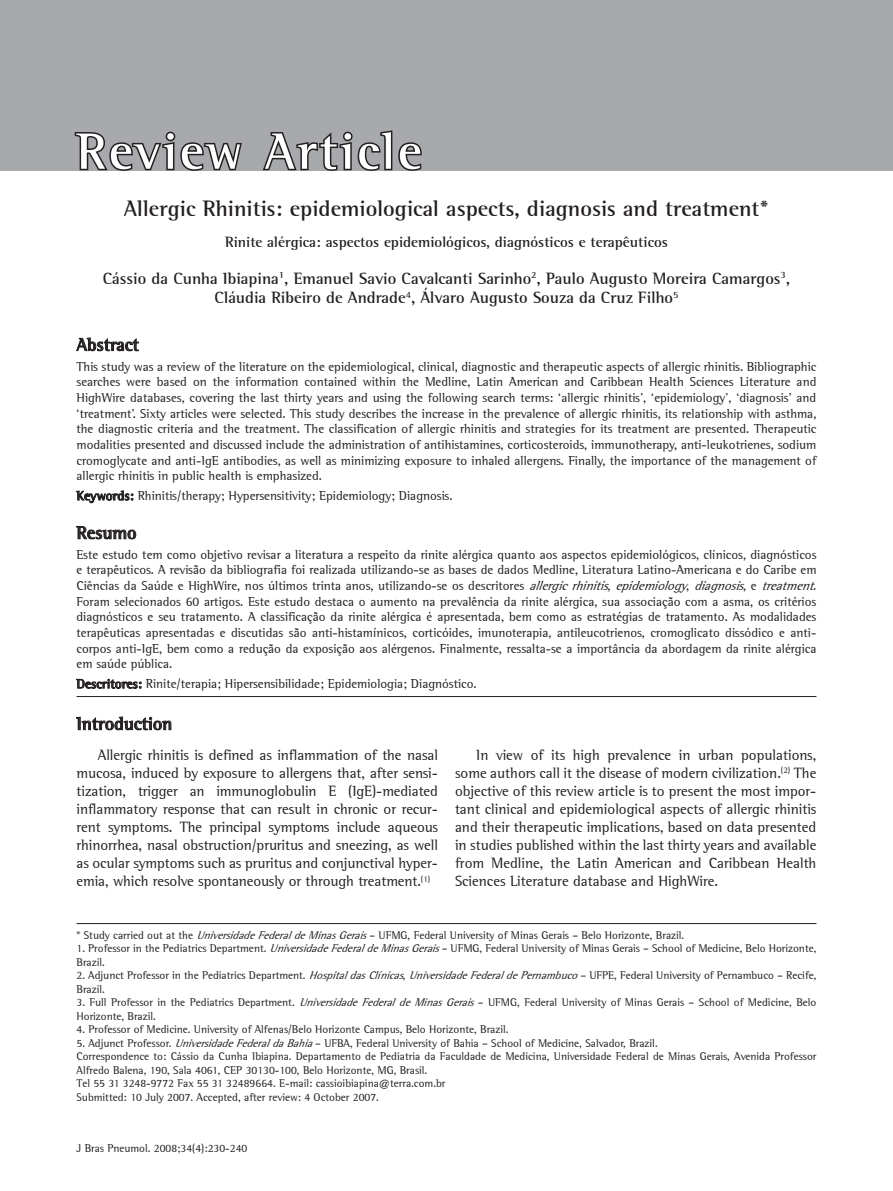
<style>
.page{position:relative;width:893px;height:1191px;background:#fff}
.page>*{position:absolute;margin:0;border:0;box-sizing:border-box;transform-origin:0 0}
.capítulo{font:700 51.75px "Libre Semi Serif S Si";letter-spacing:.05em;color:#fff}
.título___1o_idioma{font:700 22.5px "Libre Semi Serif S Si";color:#231f20}
.resumo___título{font:700 18px "Libre Semi Serif S Si";color:#231f20}
.sub_título___1o_níve{font:700 18px "Libre Semi Serif S Si";color:#231f20}
.autores{font:700 16.5px/19.8px "Libre Semi Serif S Si";color:#231f20;text-align:center}
.corpo{font:15px/18px "Libre Semi Serif S Si";letter-spacing:-.005em;color:#231f20;text-align:justify}
.título___2o_idioma{font:700 15px "Libre Semi Serif S Si";color:#231f20}
.resumo___2o_idioma{font:13.05px/15.6px "Libre Semi Serif S Si";color:#231f20;text-align:justify}
.resumo___1o_idioma{font:13.05px/15.6px "Libre Semi Serif S Si";color:#231f20}
.palavras-chave___1o{font:13.05px "Libre Semi Serif S Si";color:#231f20}
.palavras-chave___2o{font:13.05px "Libre Semi Serif S Si";color:#231f20}
.endereço{font:11.25px/13.5px "Libre Semi Serif S Si";color:#231f20}
.rodapé{font:11.25px "Libre Semi Serif S Si";color:#231f20}
.s1{font-weight:700}
.s2{font-style:italic}
</style>
<div class="page">
<div style="left:0;top:0;width:893px;height:170px;background:#a8a9ad"></div>
<svg style="left:73px;top:131px;width:171px;height:40px"></svg>
<svg style="left:261px;top:130px;width:162px;height:41px"></svg>
<hr style="left:77px;top:923px;width:739px;height:1px;background:#231f20">
<svg style="left:76px;top:337px;width:63px;height:14px"></svg>
<svg style="left:76px;top:491px;width:57px;height:12px"></svg>
<svg style="left:76px;top:526px;width:60px;height:13px"></svg>
<svg style="left:76px;top:679px;width:65px;height:9px"></svg>
<svg style="left:76px;top:716px;width:95px;height:14px"></svg>
<hr style="left:77px;top:696px;width:739px;height:1px;background:#231f20">
<p class="capítulo" style="left:77px;top:120px;width:347px">Review Article</p>
<p class="título___1o_idioma" style="left:124px;top:195px;width:647px">Allergic Rhinitis: epidemiological aspects, diagnosis and treatment*</p>
<p class="título___2o_idioma" style="left:225px;top:233px;width:444px">Rinite alérgica: aspectos epidemiológicos, diagnósticos e terapêuticos</p>
<p class="autores" style="left:103px;top:268px;width:689px">Cássio da Cunha Ibiapina<sup>1</sup>, Emanuel Savio Cavalcanti Sarinho<sup>2</sup>, Paulo Augusto Moreira Camargos<sup>3</sup>,<br>Cláudia Ribeiro de Andrade<sup>4</sup>, Álvaro Augusto Souza da Cruz Filho<sup>5</sup></p>
<p class="resumo___título" style="left:77px;top:333px;width:64px">Abstract</p>
<p class="resumo___2o_idioma" style="left:77px;top:358px;width:741px">This study was a review of the literature on the epidemiological, clinical, diagnostic and therapeutic aspects of allergic rhinitis. Bibliographic searches were based on the information contained within the Medline, Latin American and Caribbean Health Sciences Literature and HighWire databases, covering the last thirty years and using the following search terms: ‘allergic rhinitis’, ‘epidemiology’, ‘diagnosis’ and ‘treatment’. Sixty articles were selected. This study describes the increase in the prevalence of allergic rhinitis, its relationship with asthma, the diagnostic criteria and the treatment. The classification of allergic rhinitis and strategies for its treatment are presented. Therapeutic modalities presented and discussed include the administration of antihistamines, corticosteroids, immunotherapy, anti-leukotrienes, sodium cromoglycate and anti-IgE antibodies, as well as minimizing exposure to inhaled allergens. Finally, the importance of the management of allergic rhinitis in public health is emphasized.</p>
<p class="palavras-chave___2o" style="left:77px;top:488px;width:378px"><span class="s1">Keywords:</span> Rhinitis/therapy; Hypersensitivity; Epidemiology; Diagnosis.</p>
<p class="resumo___título" style="left:77px;top:522px;width:62px">Resumo</p>
<p class="resumo___1o_idioma" style="left:77px;top:546px;width:744px">Este estudo tem como objetivo revisar a literatura a respeito da rinite alérgica quanto aos aspectos epidemiológicos, clínicos, diagnósticos e terapêuticos. A revisão da bibliografia foi realizada utilizando-se as bases de dados Medline, Literatura Latino-Americana e do Caribe em Ciências da Saúde e HighWire, nos últimos trinta anos, utilizando-se os descritores <span class="s2">allergicrhinitis</span>, <span class="s2">epidemiology</span>, <span class="s2">diagnosis</span>, e <span class="s2">treatment</span>.<br>Foram selecionados 60 artigos. Este estudo destaca o aumento na prevalência da rinite alérgica, sua associação com a asma, os critérios diagnósticos e seu tratamento. A classificação da rinite alérgica é apresentada, bem como as estratégias de tratamento. As modalidades terapêuticas apresentadas e discutidas são anti-histamínicos, corticóides, imunoterapia, antileucotrienos, cromoglicato dissódico e anti&shy;corpos anti-IgE, bem como a redução da exposição aos alérgenos. Finalmente, ressalta-se a importância da abordagem da rinite alérgica em saúde pública.</p>
<p class="palavras-chave___1o" style="left:77px;top:676px;width:402px"><span class="s1">Descritores:</span> Rinite/terapia; Hipersensibilidade; Epidemiologia; Diagnóstico.</p>
<p class="sub_título___1o_níve" style="left:77px;top:712px;width:97px">Introduction</p>
<p class="corpo" style="left:77px;top:746px;width:363px;text-indent:21px">Allergic rhinitis is defined as inflammation of the nasal mucosa, induced by exposure to allergens that, after sensi&shy;tization, trigger an immunoglobulin E (IgE)-mediated inflammatory response that can result in chronic or recur&shy;rent symptoms. The principal symptoms include aqueous rhinorrhea, nasal obstruction/pruritus and sneezing, as well as ocular symptoms such as pruritus and conjunctival hyper&shy;emia, which resolve spontaneously or through treatment.<sup>(1)</sup></p>
<p class="corpo" style="left:455px;top:746px;width:363px;text-indent:21px">In view of its high prevalence in urban populations, some authors call it the disease of modern civilization.<sup>(2)</sup> The objective of this review article is to present the most impor&shy;tant clinical and epidemiological aspects of allergic rhinitis and their therapeutic implications, based on data presented in studies published within the last thirty years and available from Medline, the Latin American and Caribbean Health Sciences Literature database and HighWire.</p>
<p class="endereço" style="left:77px;top:928px;width:609px">* Study carried out at the <span class="s2">UniversidadeFederaldeMinasGerais</span>– UFMG, Federal University of Minas Gerais – Belo Horizonte, Brazil.</p>
<p class="endereço" style="left:77px;top:941px;width:741px">1. Professor in the Pediatrics Department. <span class="s2">UniversidadeFederaldeMinasGerais</span>– UFMG, Federal University of Minas Gerais – School of Medicine, Belo Horizonte,<br>Brazil.</p>
<p class="endereço" style="left:77px;top:968px;width:741px">2. Adjunct Professor in the Pediatrics Department. <span class="s2">HospitaldasClínicas</span>, <span class="s2">UniversidadeFederaldePernambuco</span>– UFPE, Federal University of Pernambuco – Recife,<br>Brazil.</p>
<p class="endereço" style="left:77px;top:995px;width:741px">3. Full Professor in the Pediatrics Department. <span class="s2">UniversidadeFederaldeMinasGerais</span>– UFMG, Federal University of Minas Gerais – School of Medicine, Belo<br>Horizonte, Brazil.</p>
<p class="endereço" style="left:77px;top:1022px;width:434px">4. Professor of Medicine. University of Alfenas/Belo Horizonte Campus, Belo Horizonte, Brazil.</p>
<p class="endereço" style="left:77px;top:1036px;width:583px">5. Adjunct Professor. <span class="s2">UniversidadeFederaldaBahia</span>– UFBA, Federal University of Bahia – School of Medicine, Salvador, Brazil.</p>
<p class="endereço" style="left:77px;top:1049px;width:741px">Correspondence to: Cássio da Cunha Ibiapina. Departamento de Pediatria da Faculdade de Medicina, Universidade Federal de Minas Gerais, Avenida Professor<br>Alfredo Balena, 190, Sala 4061, CEP 30130-100, Belo Horizonte, MG, Brasil.</p>
<p class="endereço" style="left:77px;top:1076px;width:370px">Tel 55 31 3248-9772 Fax 55 31 32489664. E-mail: cassioibiapina@terra.com.br</p>
<p class="endereço" style="left:77px;top:1090px;width:304px">Submitted: 10 July 2007. Accepted, after review: 4 October 2007.</p>
<p class="rodapé" style="left:77px;top:1141px;width:172px">J Bras Pneumol. 2008;34(4):230-240</p>
</div>
